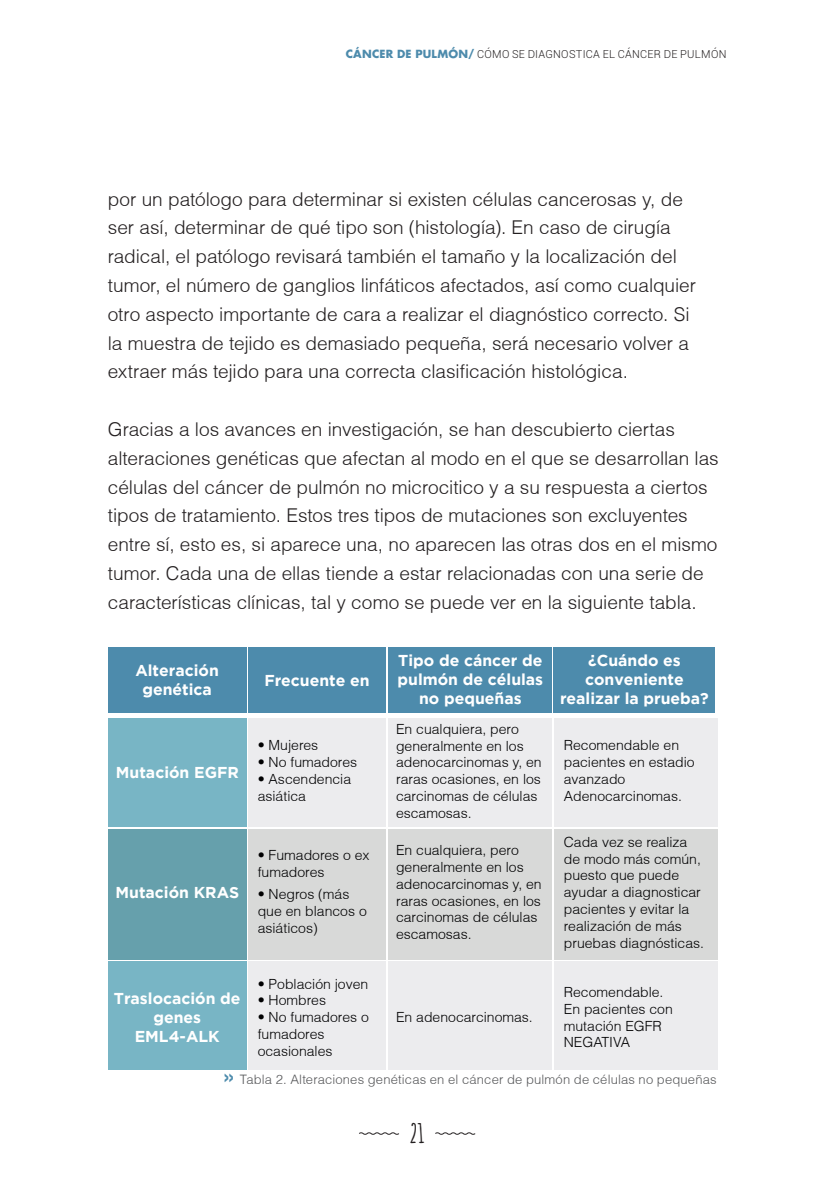
<style>
.page{position:relative;width:840px;height:1191px;background:#fff}
.page>*{position:absolute;margin:0;border:0;box-sizing:border-box;transform-origin:0 0}
.t1{font:700 26px "Amatic SC";color:#231f20}
.t2{font:300 19px/28.8px "Helvetica";color:#231f20}
.t3{font:700 15.8px/19px "Gotham";color:#fff;text-align:center}
.t4{font:300 14px/16.8px "Helvetica";color:#000001}
.t5{font:300 13px "Helvetica";letter-spacing:.015em;color:#57585a}
.t6{font:300 11px "Roboto";letter-spacing:.025em;color:#231f20}
.s1{font-family:"Futura";font-weight:700;color:#4d8bac}
.s2{font-weight:700;font-size:22px;color:#4d8bac}
</style>
<div class="page">
<svg style="left:359px;top:1132px;width:40px;height:3px"></svg>
<svg style="left:435px;top:1132px;width:40px;height:3px"></svg>
<div style="left:249px;top:718px;width:136px;height:108px;background:#ececee"></div>
<div style="left:387px;top:718px;width:164px;height:108px;background:#ececee"></div>
<div style="left:553px;top:718px;width:164px;height:108px;background:#ececee"></div>
<div style="left:108px;top:718px;width:139px;height:108px;background:#78b5c5"></div>
<div style="left:249px;top:961px;width:136px;height:108px;background:#ececee"></div>
<div style="left:387px;top:961px;width:164px;height:108px;background:#ececee"></div>
<div style="left:553px;top:961px;width:164px;height:108px;background:#ececee"></div>
<div style="left:108px;top:961px;width:139px;height:108px;background:#78b5c5"></div>
<div style="left:249px;top:828px;width:136px;height:131px;background:#d8d9d8"></div>
<div style="left:387px;top:828px;width:164px;height:131px;background:#d8d9d8"></div>
<div style="left:553px;top:828px;width:164px;height:131px;background:#d8d9d8"></div>
<div style="left:108px;top:828px;width:139px;height:131px;background:#66a0ac"></div>
<div style="left:249px;top:647px;width:136px;height:66px;background:#4d8bac"></div>
<div style="left:108px;top:647px;width:139px;height:66px;background:#4d8bac"></div>
<div style="left:387px;top:647px;width:164px;height:66px;background:#4d8bac"></div>
<div style="left:553px;top:647px;width:161px;height:66px;background:#4d8bac"></div>
<p class="t6" style="left:345px;top:46px;width:382px"><span class="s1">CÁNCER DE PULMÓN/</span> CÓMO SE DIAGNOSTICA EL CÁNCER DE PULMÓN</p>
<p class="t2" style="left:108px;top:184px;width:589px">por un patólogo para determinar si existen células cancerosas y, de ser así, determinar de qué tipo son (histología). En caso de cirugía radical, el patólogo revisará también el tamaño y la localización del tumor, el número de ganglios linfáticos afectados, así como cualquier otro aspecto importante de cara a realizar el diagnóstico correcto. Si la muestra de tejido es demasiado pequeña, será necesario volver a extraer más tejido para una correcta clasificación histológica.</p>
<p class="t2" style="left:108px;top:415px;width:612px">Gracias a los avances en investigación, se han descubierto ciertas alteraciones genéticas que afectan al modo en el que se desarrollan las células del cáncer de pulmón no microcitico y a su respuesta a ciertos tipos de tratamiento. Estos tres tipos de mutaciones son excluyentes entre sí, esto es, si aparece una, no aparecen las otras dos en el mismo tumor. Cada una de ellas tiende a estar relacionadas con una serie de características clínicas, tal y como se puede ver en la siguiente tabla.</p>
<p class="t3" style="left:135px;top:661px;width:85px">Alteración genética</p>
<p class="t3" style="left:397px;top:651px;width:147px">Tipo de cáncer de pulmón de células no pequeñas</p>
<p class="t3" style="left:559px;top:651px;width:150px">¿Cuándo es conveniente realizar la prueba?</p>
<p class="t3" style="left:264px;top:670px;width:107px">Frecuente en</p>
<p class="t3" style="left:116px;top:762px;width:124px">Mutación EGFR</p>
<p class="t3" style="left:115px;top:882px;width:125px">Mutación KRAS</p>
<p class="t3" style="left:114px;top:988px;width:128px">Traslocación de genes<br>EML4-ALK</p>
<p class="t4" style="left:257px;top:736px;width:62px">• Mujeres</p>
<p class="t4" style="left:257px;top:753px;width:101px">• No fumadores</p>
<p class="t4" style="left:257px;top:770px;width:95px">• Ascendencia asiática</p>
<p class="t4" style="left:257px;top:846px;width:113px">• Fumadores o ex fumadores</p>
<p class="t4" style="left:257px;top:885px;width:110px">• Negros (más que en blancos o asiáticos)</p>
<p class="t4" style="left:396px;top:720px;width:147px">En cualquiera, pero generalmente en los adenocarcinomas y, en raras ocasiones, en los carcinomas de células escamosas.</p>
<p class="t4" style="left:563px;top:736px;width:132px">Recomendable en pacientes en estadio avanzado<br>Adenocarcinomas.</p>
<p class="t4" style="left:396px;top:841px;width:147px">En cualquiera, pero generalmente en los adenocarcinomas y, en raras ocasiones, en los carcinomas de células escamosas.</p>
<p class="t4" style="left:563px;top:833px;width:142px">Cada vez se realiza de modo más común, puesto que puede ayudar a diagnosticar pacientes y evitar la realización de más pruebas diagnósticas.</p>
<p class="t4" style="left:257px;top:975px;width:112px">• Población joven</p>
<p class="t4" style="left:257px;top:991px;width:70px">• Hombres</p>
<p class="t4" style="left:257px;top:1008px;width:113px">• No fumadores o fumadores ocasionales</p>
<p class="t4" style="left:396px;top:1008px;width:138px">En adenocarcinomas.</p>
<p class="t4" style="left:563px;top:983px;width:110px">Recomendable.<br>En pacientes con mutación EGFR<br>NEGATIVA</p>
<p class="t5" style="left:223px;top:1071px;width:495px"><span class="s2">»</span> Tabla 2. Alteraciones genéticas en el cáncer de pulmón de células no pequeñas</p>
<h1 class="t1" style="left:409px;top:1115px;width:17px">21</h1>
</div>
